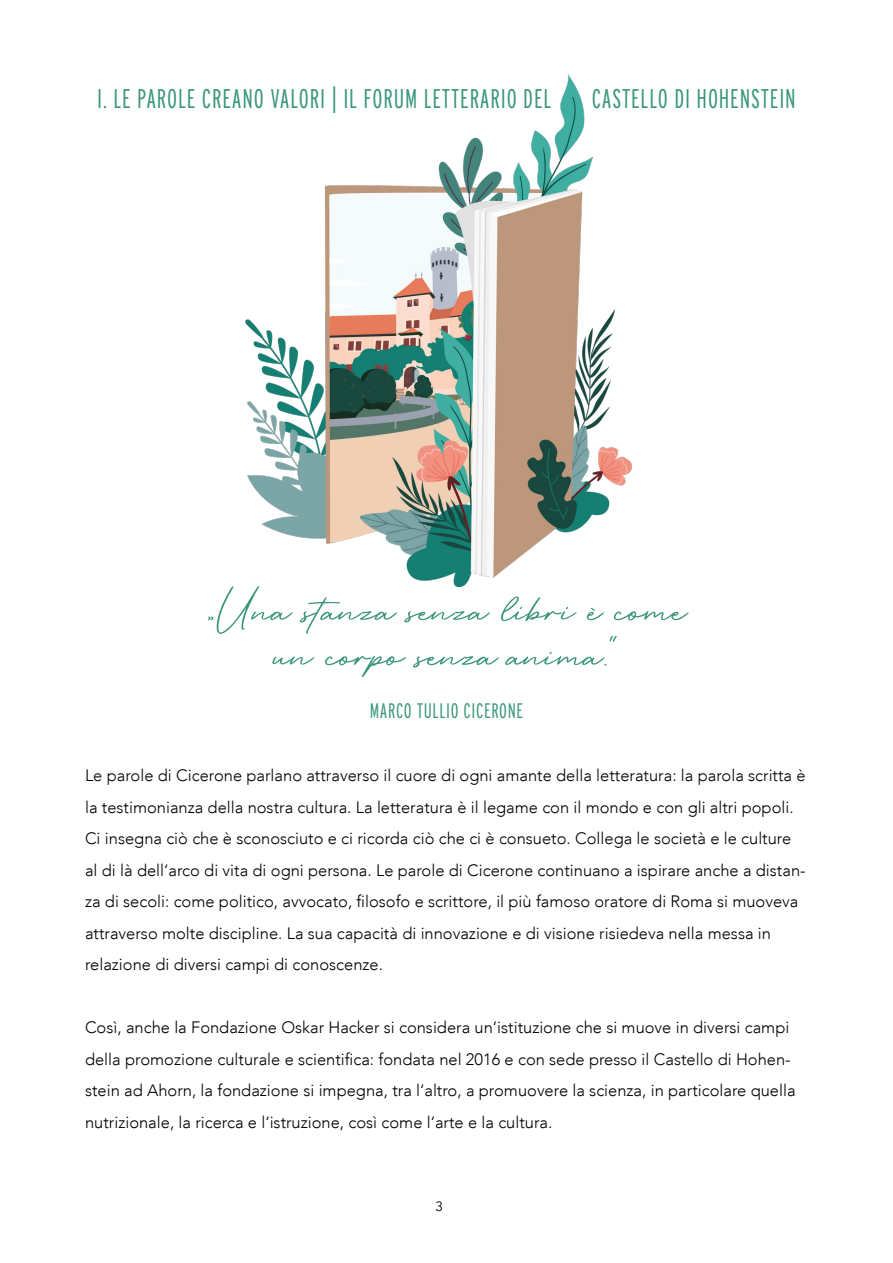
<style>
.page{position:relative;width:893px;height:1263px;background:#fff}
.page>*{position:absolute;margin:0;border:0;box-sizing:border-box;transform-origin:0 0}
.t1{font:69px "Retro Signature";color:#3b967d}
.t2{font:300 27px "Interstate Compressed";letter-spacing:.03em;color:#3b967d}
.t3{font:300 21px "Interstate Compressed";letter-spacing:.03em;color:#3b967d}
.t4{font:300 16.5px/31.5px "Avenir LT";color:#000}
.t5{font:13.5px "Avenir";color:#000}
</style>
<div class="page">
<img style="left:245px;top:74px;width:388px;height:514px">
<h2 class="t2" style="left:97px;top:83px;width:456px">I. LE PAROLE CREANO VALORI | IL FORUM LETTERARIO DEL</h2>
<h2 class="t2" style="left:592px;top:83px;width:206px">CASTELLO DI HOHENSTEIN</h2>
<h1 class="t1" style="left:206px;top:570px;width:482px">„Una stanza senza libri è come</h1>
<h1 class="t1" style="left:274px;top:615px;width:345px">un corpo senza anima.“</h1>
<p class="t3" style="left:370px;top:699px;width:155px">MARCO TULLIO CICERONE</p>
<p class="t4" style="left:85px;top:760px;width:722px">Le parole di Cicerone parlano attraverso il cuore di ogni amante della letteratura: la parola scritta è la testimonianza della nostra cultura. La letteratura è il legame con il mondo e con gli altri popoli.<br>Ci insegna ciò che è sconosciuto e ci ricorda ciò che ci è consueto. Collega le società e le culture al di là dell‘arco di vita di ogni persona. Le parole di Cicerone continuano a ispirare anche a distan&shy;za di secoli: come politico, avvocato, filosofo e scrittore, il più famoso oratore di Roma si muoveva attraverso molte discipline. La sua capacità di innovazione e di visione risiedeva nella messa in relazione di diversi campi di conoscenze.</p>
<p class="t4" style="left:85px;top:1012px;width:712px">Così, anche la Fondazione Oskar Hacker si considera un‘istituzione che si muove in diversi campi della promozione culturale e scientifica: fondata nel 2016 e con sede presso il Castello di Hohen&shy;stein ad Ahorn, la fondazione si impegna, tra l‘altro, a promuovere la scienza, in particolare quella nutrizionale, la ricerca e l‘istruzione, così come l‘arte e la cultura.</p>
<p class="t5" style="left:436px;top:1198px;width:9px">3</p>
</div>
